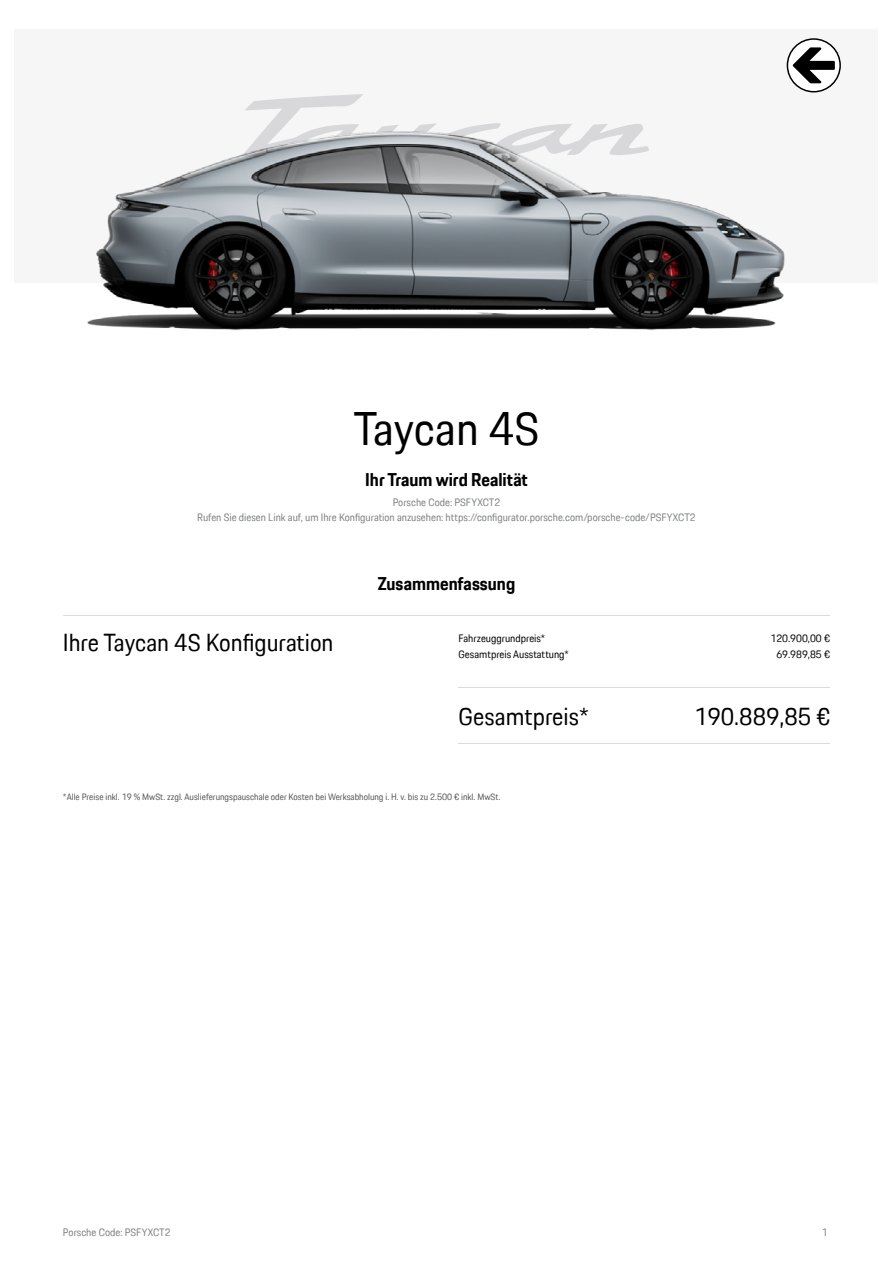
<style>
.page{position:relative;width:893px;height:1263px;background:#fff}
.page>*{position:absolute;margin:0;border:0;box-sizing:border-box;transform-origin:0 0}
.t1{font:45.9px "Porsche Next TT";letter-spacing:-.005em;color:#000}
.t2{font:24px "Porsche Next TT";color:#000}
.t3{font:700 18px "Porsche Next TT";color:#000}
.t4{font:10.5px/15.8px "Porsche Next TT";color:#7c7f81;text-align:center}
.t5{font:10.5px "Porsche Next TT";color:#000}
.t6{font:9px "Porsche Next TT";color:#535457}
</style>
<div class="page">
<img style="left:87px;top:38px;width:754px;height:292px">
<hr style="left:63px;top:615px;width:767px;height:1px;background:#dcdcdc">
<hr style="left:458px;top:687px;width:372px;height:1px;background:#dcdcdc">
<hr style="left:458px;top:743px;width:372px;height:1px;background:#dcdcdc">
<svg style="left:787px;top:39px;width:53px;height:53px"></svg>
<div style="left:787px;top:38px;width:54px;height:54px;border:2px solid #000;border-radius:50%"></div>
<svg style="left:791px;top:46px;width:45px;height:39px"></svg>
<h1 class="t1" style="left:354px;top:398px;width:187px">Taycan 4S</h1>
<h3 class="t3" style="left:365px;top:468px;width:164px">Ihr Traum wird Realität</h3>
<p class="t4" style="left:197px;top:494px;width:500px">Porsche Code: PSFYXCT2<br>Rufen Sie diesen Link auf, um Ihre Kongturazion anpusehen: hzz/s:..congturazor-/orsche-com./orsche*code.PSFYXCT2</p>
<h3 class="t3" style="left:378px;top:571px;width:139px">Zusammenfassung</h3>
<h2 class="t2" style="left:63px;top:626px;width:272px">Ihre Taycan 4S Kongturazion</h2>
<p class="t5" style="left:458px;top:631px;width:88px">Fahrpeuttrund/reis1</p>
<p class="t5" style="left:770px;top:631px;width:61px">120.900,00 €</p>
<p class="t5" style="left:458px;top:647px;width:112px">Aesamz/reis 6usszazzunt1</p>
<p class="t5" style="left:776px;top:647px;width:55px">69.989,85 €</p>
<h2 class="t2" style="left:458px;top:700px;width:132px">Aesamz/reis1</h2>
<h2 class="t2" style="left:694px;top:700px;width:137px">190.889,85 €</h2>
<p class="t6" style="left:63px;top:790px;width:439px">16%%e Preise ink%- 0 M wbSz- ppt%- 6us%ieferunts/auscha%e oder Koszen Wei HerksaWho%unt i- v- O- Wis pu 2-l99 G ink%- wbSz-</p>
<p class="t4" style="left:63px;top:1225px;width:109px">Porsche Code: PSFYXCT2</p>
<p class="t4" style="left:822px;top:1225px;width:7px">0</p>
</div>
